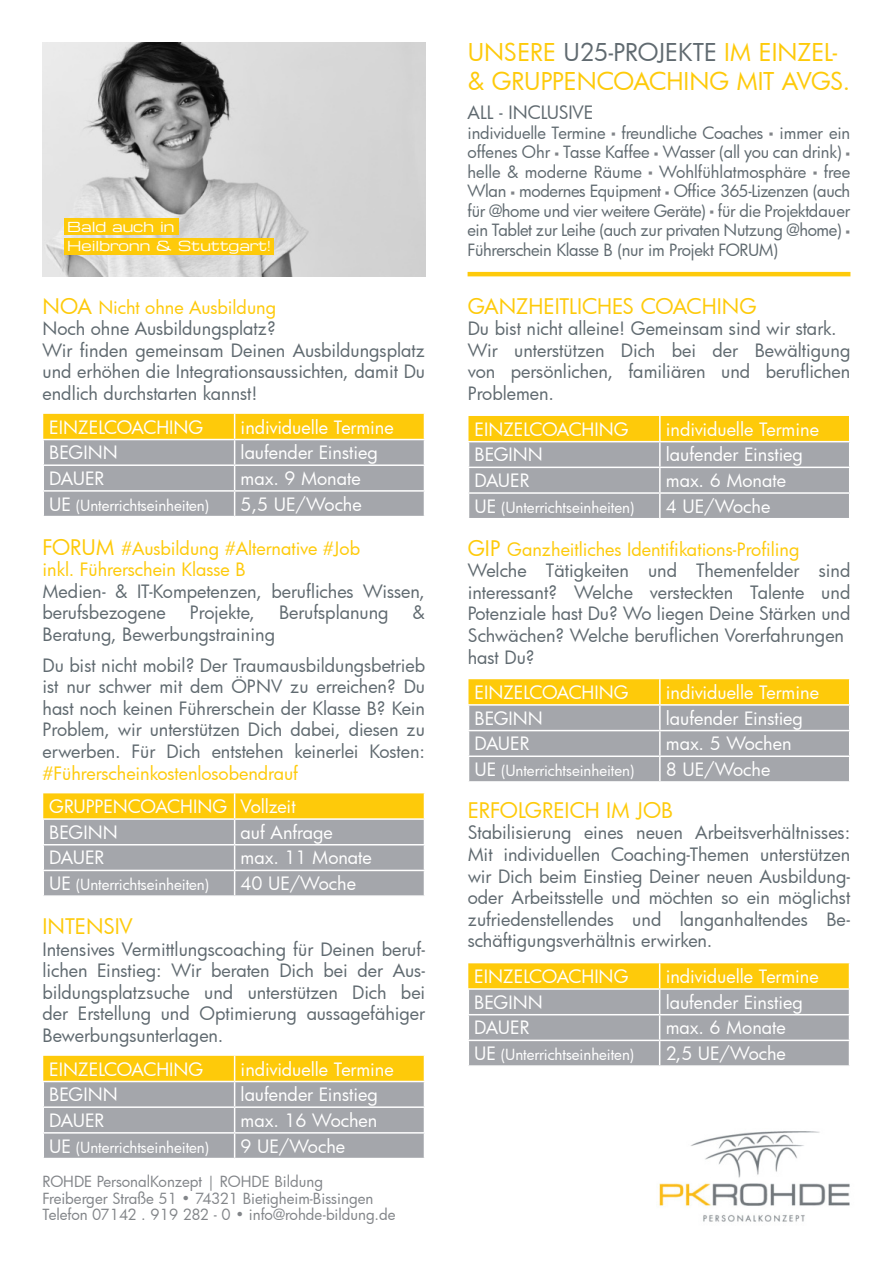
<style>
.page{position:relative;width:893px;height:1263px;background:#fff}
.page>*{position:absolute;margin:0;border:0;box-sizing:border-box;transform-origin:0 0}
.t1{font:24px/28.8px "Futura";color:#feca0a}
.t2{font:21px "Futura";color:#feca0a}
.t3{font:18px/21.6px "Futura";color:#606a70}
.t4{font:18px/25.7px "Futura";color:#fff}
.t5{font:18px/21.6px "Futura";letter-spacing:-.005em;color:#feca0a}
.t6{font:16.5px/19.5px "Futura";letter-spacing:-.02em;color:#606a70}
.t7{font:15px "Futura";letter-spacing:-.005em;color:#fff}
.t8{font:15px/16.5px "Futura";color:#828589}
.t9{font:13.5px/19.2px "Michroma";color:#fff}
.s1{font-size:21px;color:#feca0a}
.s2{color:#feca0a}
.s3{font-size:18px}
.s4{font-size:21px}
.s5{color:#606a70}
</style>
<div class="page">
<img style="left:659px;top:1131px;width:191px;height:91px">
<img style="left:43px;top:43px;width:382px;height:233px">
<hr style="left:468px;top:272px;width:382px;height:4px;background:#feca0a">
<svg style="left:43px;top:414px;width:382px;height:103px;background:#bfb489"></svg>
<svg style="left:468px;top:416px;width:382px;height:102px;background:#beb388"></svg>
<hr style="left:659px;top:442px;width:2px;height:25px;background:#fff">
<hr style="left:659px;top:468px;width:2px;height:24px;background:#fff">
<hr style="left:659px;top:494px;width:2px;height:24px;background:#fff">
<svg style="left:43px;top:793px;width:382px;height:103px;background:#bfb489"></svg>
<svg style="left:468px;top:679px;width:382px;height:103px;background:#beb388"></svg>
<hr style="left:468px;top:781px;width:192px;height:2px;background:#fff">
<hr style="left:659px;top:706px;width:2px;height:24px;background:#fff">
<hr style="left:659px;top:731px;width:2px;height:24px;background:#fff">
<hr style="left:659px;top:757px;width:2px;height:24px;background:#fff">
<svg style="left:43px;top:1056px;width:382px;height:102px;background:#beb388"></svg>
<svg style="left:468px;top:963px;width:382px;height:103px;background:#bfb489"></svg>
<div style="left:64px;top:218px;width:114px;height:17px;background:#feca0a"></div>
<div style="left:64px;top:238px;width:209px;height:17px;background:#feca0a"></div>
<p class="t9" style="left:67px;top:218px;width:205px">Bald auch in<br>Heilbronn &amp; Stuttgart!</p>
<p class="t3" style="left:43px;top:298px;width:384px"><span class="s1">NOA</span> <span class="s2">Nicht ohne Ausbildung<br></span>Noch ohne Ausbildungsplatz?<br>Wir finden gemeinsam Deinen Ausbildungsplatz und erhöhen die Integrationsaussichten, damit Du endlich durchstarten kannst!</p>
<p class="t4" style="left:49px;top:416px;width:156px">EINZELCOACHING</p>
<p class="t4" style="left:241px;top:414px;width:155px">individuelle Termine</p>
<p class="t4" style="left:49px;top:441px;width:70px">BEGINN</p>
<p class="t4" style="left:241px;top:441px;width:139px">laufender Einstieg</p>
<p class="t4" style="left:49px;top:465px;width:57px">DAUER</p>
<p class="t4" style="left:241px;top:465px;width:122px">max. 9 Monate</p>
<p class="t7" style="left:49px;top:498px;width:161px"><span class="s3">UE</span> (Unterrichtseinheiten)</p>
<p class="t4" style="left:241px;top:493px;width:123px">5,5 UE/Woche</p>
<p class="t5" style="left:43px;top:539px;width:319px"><span class="s4">FORUM</span> #Ausbildung #Alternative #Job inkl. Führerschein Klasse B</p>
<p class="t3" style="left:43px;top:580px;width:384px">Medien- &amp; IT-Kompetenzen, berufliches Wissen, berufsbezogene</p>
<p class="t3" style="left:190px;top:603px;width:67px">Projekte,</p>
<p class="t3" style="left:279px;top:603px;width:111px">Berufsplanung</p>
<p class="t3" style="left:413px;top:603px;width:14px">&amp;</p>
<p class="t3" style="left:43px;top:619px;width:384px;line-height:30.6px">Beratung, Bewerbungstraining<br>Du bist nicht mobil? Der Traumausbildungsbetrieb</p>
<p class="t3" style="left:43px;top:675px;width:384px;text-align:justify">ist nur schwer mit dem ÖPNV zu erreichen? Du hast noch keinen Führerschein der Klasse B? Kein Problem, wir unterstützen Dich dabei, diesen zu erwerben. Für Dich entstehen keinerlei Kosten:</p>
<p class="t5" style="left:43px;top:764px;width:257px">#Führerscheinkostenlosobendrauf</p>
<p class="t4" style="left:49px;top:795px;width:248px">GRUPPENCOACHING Vollzeit<br>BEGINN</p>
<p class="t4" style="left:241px;top:821px;width:94px">auf Anfrage</p>
<p class="t4" style="left:49px;top:845px;width:57px">DAUER</p>
<p class="t4" style="left:241px;top:845px;width:133px">max. 11 Monate</p>
<p class="t7" style="left:49px;top:877px;width:161px"><span class="s3">UE</span> (Unterrichtseinheiten)</p>
<p class="t4" style="left:241px;top:872px;width:117px">40 UE/Woche</p>
<p class="t2" style="left:43px;top:916px;width:92px">INTENSIV</p>
<p class="t3" style="left:43px;top:938px;width:384px;text-align:justify">Intensives Vermittlungscoaching für Deinen beruf&shy;lichen Einstieg: Wir beraten Dich bei der Aus&shy;bildungsplatzsuche und unterstützen Dich bei der Erstellung und Optimierung aussagefähiger Bewerbungsunterlagen.</p>
<p class="t4" style="left:49px;top:1057px;width:156px">EINZELCOACHING</p>
<p class="t4" style="left:241px;top:1056px;width:155px">individuelle Termine</p>
<p class="t4" style="left:49px;top:1083px;width:70px">BEGINN</p>
<p class="t4" style="left:241px;top:1083px;width:139px">laufender Einstieg</p>
<p class="t4" style="left:49px;top:1107px;width:57px">DAUER</p>
<p class="t4" style="left:241px;top:1107px;width:138px">max. 16 Wochen</p>
<p class="t7" style="left:49px;top:1140px;width:161px"><span class="s3">UE</span> (Unterrichtseinheiten)</p>
<p class="t4" style="left:241px;top:1133px;width:106px">9 UE/Woche</p>
<p class="t8" style="left:43px;top:1173px;width:354px">ROHDE PersonalKonzept | ROHDE Bildung<br>Freiberger Straße 51 • 74321 Bietigheim-Bissingen<br>Telefon 07142 . 919 282 - 0 • info@rohde-bildung.de</p>
<h1 class="t1" style="left:468px;top:40px;width:384px">UNSERE <span class="s5">U25-PROJEKTE</span> IM EINZEL-&amp; GRUPPENCOACHING MIT AVGS.</h1>
<p class="t3" style="left:468px;top:103px;width:127px">ALL - INCLUSIVE</p>
<p class="t6" style="left:468px;top:123px;width:384px">individuelle Termine freundliche Coaches immer ein offenes Ohr Tasse Kaffee Wasser (all you can drink) helle &amp; moderne Räume Wohlfühlatmosphäre free Wlan modernes Equipment Office 365-Lizenzen (auch für @home und vier weitere Geräte) für die Projektdauer ein Tablet zur Leihe (auch zur privaten Nutzung @home)<br>Führerschein Klasse B (nur im Projekt FORUM)</p>
<p class="t2" style="left:468px;top:296px;width:290px">GANZHEITLICHES COACHING</p>
<p class="t3" style="left:468px;top:317px;width:384px">Du bist nicht alleine! Gemeinsam sind wir stark.<br>Wir unterstützen Dich bei der Bewältigung von persönlichen, familiären und beruflichen Problemen.</p>
<p class="t4" style="left:474px;top:418px;width:156px">EINZELCOACHING</p>
<p class="t4" style="left:666px;top:416px;width:155px">individuelle Termine</p>
<p class="t4" style="left:474px;top:443px;width:70px">BEGINN</p>
<p class="t4" style="left:666px;top:443px;width:139px">laufender Einstieg</p>
<p class="t4" style="left:474px;top:467px;width:57px">DAUER</p>
<p class="t4" style="left:666px;top:467px;width:122px">max. 6 Monate</p>
<p class="t7" style="left:474px;top:500px;width:161px"><span class="s3">UE</span> (Unterrichtseinheiten)</p>
<p class="t4" style="left:666px;top:495px;width:106px">4 UE/Woche</p>
<p class="t3" style="left:468px;top:538px;width:384px"><span class="s1">GIP</span> <span class="s2">Ganzheitliches Identifikations-Profiling </span>Welche Tätigkeiten und Themenfelder sind interessant? Welche versteckten Talente und Potenziale hast Du? Wo liegen Deine Stärken und Schwächen? Welche beruflichen Vorerfahrungen hast Du?</p>
<p class="t4" style="left:474px;top:681px;width:156px">EINZELCOACHING</p>
<p class="t4" style="left:666px;top:679px;width:155px">individuelle Termine</p>
<p class="t4" style="left:474px;top:707px;width:70px">BEGINN</p>
<p class="t4" style="left:666px;top:707px;width:139px">laufender Einstieg</p>
<p class="t4" style="left:474px;top:730px;width:57px">DAUER</p>
<p class="t4" style="left:666px;top:730px;width:127px">max. 5 Wochen</p>
<p class="t7" style="left:474px;top:763px;width:161px"><span class="s3">UE</span> (Unterrichtseinheiten)</p>
<p class="t4" style="left:666px;top:758px;width:106px">8 UE/Woche</p>
<p class="t2" style="left:468px;top:800px;width:207px">ERFOLGREICH IM JOB</p>
<p class="t3" style="left:468px;top:822px;width:384px;text-align:justify">Stabilisierung eines neuen Arbeitsverhältnisses:<br>Mit individuellen Coaching-Themen unterstützen wir Dich beim Einstieg Deiner neuen Ausbildung&shy;oder Arbeitsstelle und möchten so ein möglichst zufriedenstellendes und langanhaltendes Be&shy;schäftigungsverhältnis erwirken.</p>
<p class="t4" style="left:474px;top:965px;width:156px">EINZELCOACHING</p>
<p class="t4" style="left:666px;top:963px;width:155px">individuelle Termine</p>
<p class="t4" style="left:474px;top:991px;width:70px">BEGINN</p>
<p class="t4" style="left:666px;top:991px;width:139px">laufender Einstieg</p>
<p class="t4" style="left:474px;top:1014px;width:57px">DAUER</p>
<p class="t4" style="left:666px;top:1014px;width:122px">max. 6 Monate</p>
<p class="t7" style="left:474px;top:1047px;width:161px"><span class="s3">UE</span> (Unterrichtseinheiten)</p>
<p class="t4" style="left:666px;top:1042px;width:122px">2,5 UE/Woche</p>
</div>
